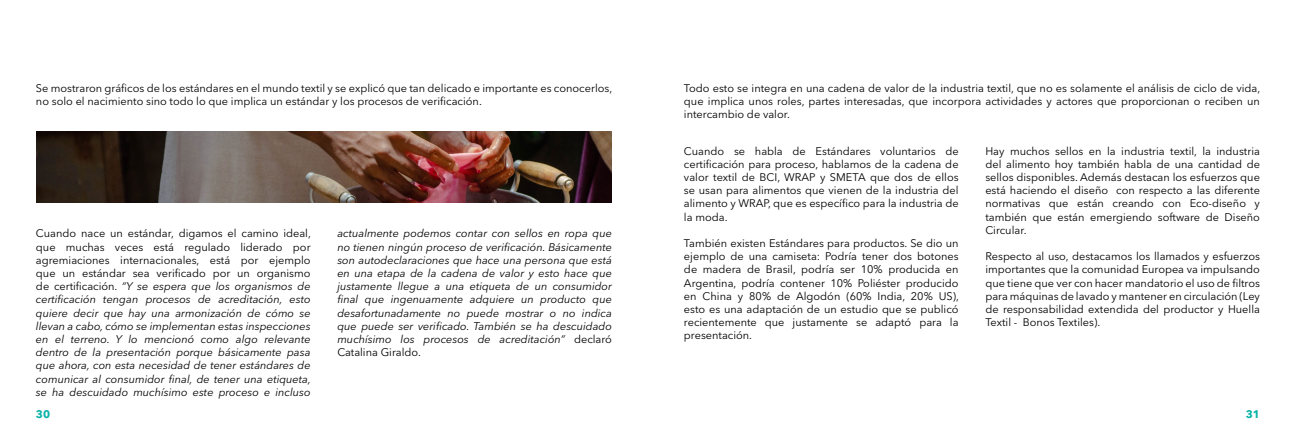
<style>
.page{position:relative;width:1296px;height:432px;background:#fff}
.page>*{position:absolute;margin:0;border:0;box-sizing:border-box;transform-origin:0 0}
.t1{font:11px/13.2px "Avenir Next LT Pro";color:#000;text-align:justify}
.t2{font:italic 11px/13.2px "Avenir Next LT Pro";color:#000;text-align:justify}
.t3{font:700 11px "Avenir Next LT Pro";color:#0cb2a8}
.s1{font-style:normal}
</style>
<div class="page">
<img style="left:36px;top:132px;width:576px;height:71px">
<p class="t1" style="left:36px;top:81px;width:578px">Se mostraron gráficos de los estándares en el mundo textil y se explicó que tan delicado e importante es conocerlos, no solo el nacimiento sino todo lo que implica un estándar y los procesos de verificación.</p>
<p class="t1" style="left:684px;top:81px;width:578px">Todo esto se integra en una cadena de valor de la industria textil, que no es solamente el análisis de ciclo de vida, que implica unos roles, partes interesadas, que incorpora actividades y actores que proporcionan o reciben un intercambio de valor.</p>
<p class="t1" style="left:684px;top:144px;width:276px">Cuando se habla de Estándares voluntarios de certificación para proceso, hablamos de la cadena de valor textil de BCI, WRAP y SMETA que dos de ellos se usan para alimentos que vienen de la industria del alimento y WRAP, que es específico para la industria de la moda.</p>
<p class="t1" style="left:684px;top:237px;width:276px">También existen Estándares para productos. Se dio un ejemplo de una camiseta: Podría tener dos botones de madera de Brasil, podría ser 10% producida en Argentina, podría contener 10% Poliéster producido en China y 80% de Algodón (60% India, 20% US), esto es una adaptación de un estudio que se publicó recientemente que justamente se adaptó para la presentación.</p>
<p class="t1" style="left:985px;top:144px;width:276px">Hay muchos sellos en la industria textil, la industria del alimento hoy también habla de una cantidad de sellos disponibles. Además destacan los esfuerzos que está haciendo el diseño con respecto a las diferente normativas que están creando con Eco-diseño y también que están emergiendo software de Diseño Circular.</p>
<p class="t1" style="left:985px;top:250px;width:276px">Respecto al uso, destacamos los llamados y esfuerzos importantes que la comunidad Europea va impulsando que tiene que ver con hacer mandatorio el uso de filtros para máquinas de lavado y mantener en circulación (Ley de responsabilidad extendida del productor y Huella Textil - Bonos Textiles).</p>
<p class="t2" style="left:36px;top:227px;width:276px"><span class="s1">Cuando nace un estándar, digamos el camino ideal, que muchas veces está regulado liderado por agremiaciones internacionales, está por ejemplo que un estándar sea verificado por un organismo de certificación.</span> “Y se espera que los organismos de certificación tengan procesos de acreditación, esto quiere decir que hay una armonización de cómo se llevan a cabo, cómo se implementan estas inspecciones en el terreno. Y lo mencionó como algo relevante dentro de la presentación porque básicamente pasa que ahora, con esta necesidad de tener estándares de comunicar al consumidor final, de tener una etiqueta, se ha descuidado muchísimo este proceso e incluso</p>
<p class="t2" style="left:337px;top:227px;width:276px">actualmente podemos contar con sellos en ropa que no tienen ningún proceso de verificación. Básicamente son autodeclaraciones que hace una persona que está en una etapa de la cadena de valor y esto hace que justamente llegue a una etiqueta de un consumidor final que ingenuamente adquiere un producto que desafortunadamente no puede mostrar o no indica que puede ser verificado. También se ha descuidado muchísimo los procesos de acreditación” <span class="s1">declaró Catalina Giraldo.</span></p>
<p class="t3" style="left:36px;top:407px;width:16px">30</p>
<p class="t3" style="left:1246px;top:407px;width:16px">31</p>
</div>
